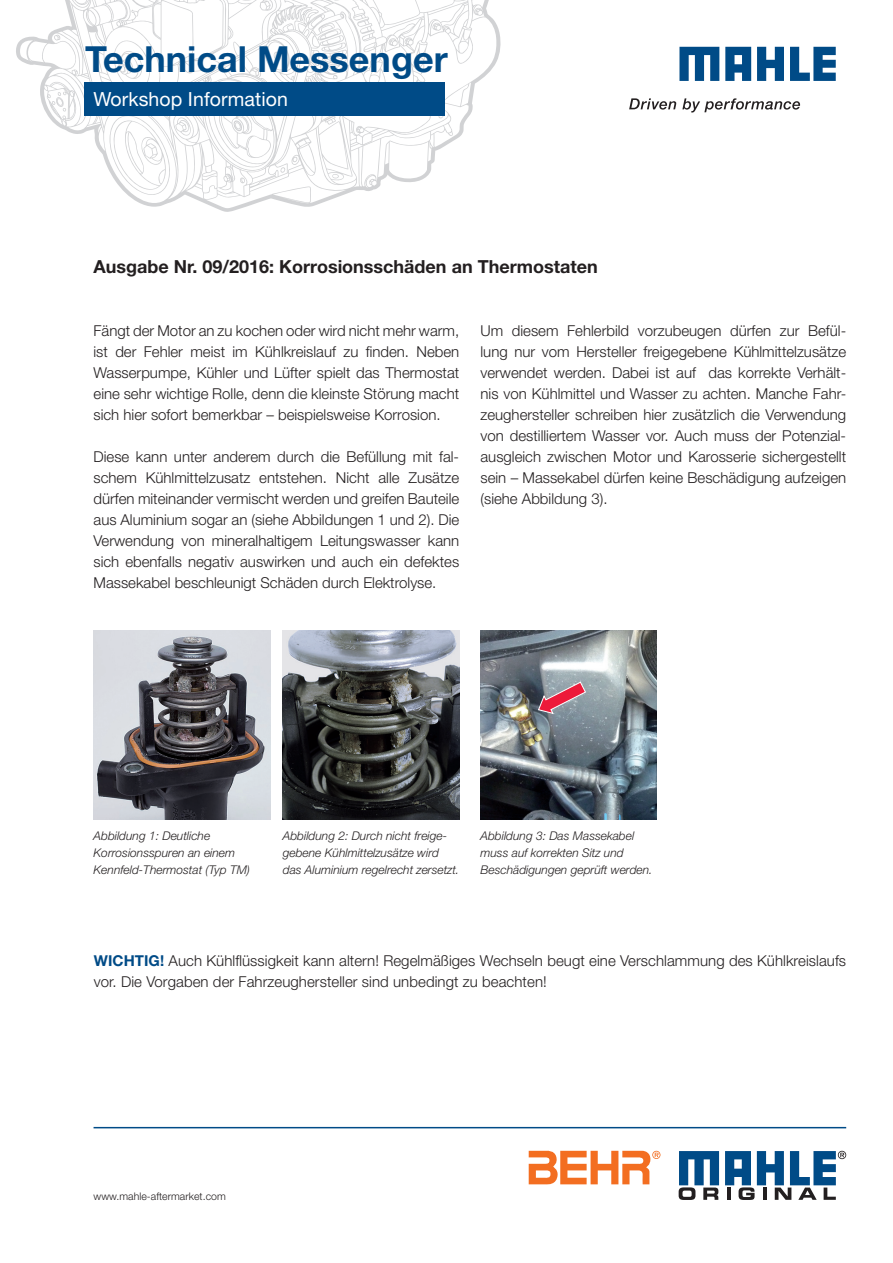
<style>
.page{position:relative;width:893px;height:1263px;background:#fff}
.page>*{position:absolute;margin:0;border:0;box-sizing:border-box;transform-origin:0 0}
.t1{font:700 36px "Helvetica Neue LT Pro";color:#004b87}
.t2{font:19.5px "Helvetica Neue LT Pro";letter-spacing:.005em;color:#fff}
.t3{font:700 18px "Helvetica Neue LT Pro";color:#231f20}
.t4{font:300 15px/21px "Helvetica Neue LT Pro";color:#231f20;text-align:justify}
.t5{font:italic 300 12px/16.8px "Helvetica Neue LT Pro";color:#231f20}
.t6{font:300 10.5px "Helvetica Neue LT Pro";letter-spacing:.005em;color:#231f20}
.s1{font-weight:700;color:#004b87}
</style>
<div class="page">
<svg style="left:16px;top:0;width:485px;height:212px"></svg>
<div style="left:84px;top:82px;width:361px;height:34px;background:#004b87"></div>
<svg style="left:629px;top:98px;width:171px;height:15px"></svg>
<svg style="left:679px;top:47px;width:157px;height:34px"></svg>
<svg style="left:679px;top:1151px;width:40px;height:49px"></svg>
<svg style="left:725px;top:1151px;width:121px;height:49px"></svg>
<hr style="left:94px;top:1127px;width:752px;height:1px;background:#004b87">
<img style="left:94px;top:630px;width:176px;height:189px">
<img style="left:283px;top:630px;width:176px;height:189px">
<img style="left:480px;top:630px;width:177px;height:189px">
<svg style="left:537px;top:681px;width:50px;height:34px;background:#a97786"></svg>
<svg style="left:529px;top:1151px;width:131px;height:33px"></svg>
<h1 class="t1" style="left:85px;top:37px;width:364px">Technical Messenger</h1>
<h2 class="t2" style="left:94px;top:87px;width:196px">Workshop Information</h2>
<p class="t3" style="left:94px;top:255px;width:506px">Ausgabe Nr. 09/2016: Korrosionsschäden an Thermostaten</p>
<p class="t4" style="left:94px;top:320px;width:367px">Fängt der Motor an zu kochen oder wird nicht mehr warm, ist der Fehler meist im Kühlkreislauf zu finden. Neben Wasserpumpe, Kühler und Lüfter spielt das Thermostat eine sehr wichtige Rolle, denn die kleinste Störung macht sich hier sofort bemerkbar – beispielsweise Korrosion.</p>
<p class="t4" style="left:94px;top:446px;width:367px">Diese kann unter anderem durch die Befüllung mit fal&shy;schem Kühlmittelzusatz entstehen. Nicht alle Zusätze dürfen miteinander vermischt werden und greifen Bauteile aus Aluminium sogar an (siehe Abbildungen 1 und 2). Die Verwendung von mineralhaltigem Leitungswasser kann sich ebenfalls negativ auswirken und auch ein defektes Massekabel beschleunigt Schäden durch Elektrolyse.</p>
<p class="t4" style="left:480px;top:320px;width:367px">Um diesem Fehlerbild vorzubeugen dürfen zur Befül&shy;lung nur vom Hersteller freigegebene Kühlmittelzusätze verwendet werden. Dabei ist auf das korrekte Verhält&shy;nis von Kühlmittel und Wasser zu achten. Manche Fahr&shy;zeughersteller schreiben hier zusätzlich die Verwendung von destilliertem Wasser vor. Auch muss der Potenzial&shy;ausgleich zwischen Motor und Karosserie sichergestellt sein – Massekabel dürfen keine Beschädigung aufzeigen (siehe Abbildung 3).</p>
<p class="t5" style="left:94px;top:827px;width:158px">Abbildung 1: Deutliche<br>Korrosionsspuren an einem<br>Kennfeld-Thermostat (Typ TM)</p>
<p class="t5" style="left:283px;top:827px;width:178px">Abbildung 2: Durch nicht freige&shy;gebene Kühlmittelzusätze wird das Aluminium regelrecht zersetzt.</p>
<p class="t5" style="left:480px;top:827px;width:174px">Abbildung 3: Das Massekabel muss auf korrekten Sitz und<br>Beschädigungen geprüft werden.</p>
<p class="t4" style="left:94px;top:950px;width:754px"><span class="s1">WICHTIG!</span> Auch Kühlflüssigkeit kann altern! Regelmäßiges Wechseln beugt eine Verschlammung des Kühlkreislaufs vor. Die Vorgaben der Fahrzeughersteller sind unbedingt zu beachten!</p>
<p class="t6" style="left:94px;top:1190px;width:134px">www.mahle-aftermarket.com</p>
</div>
